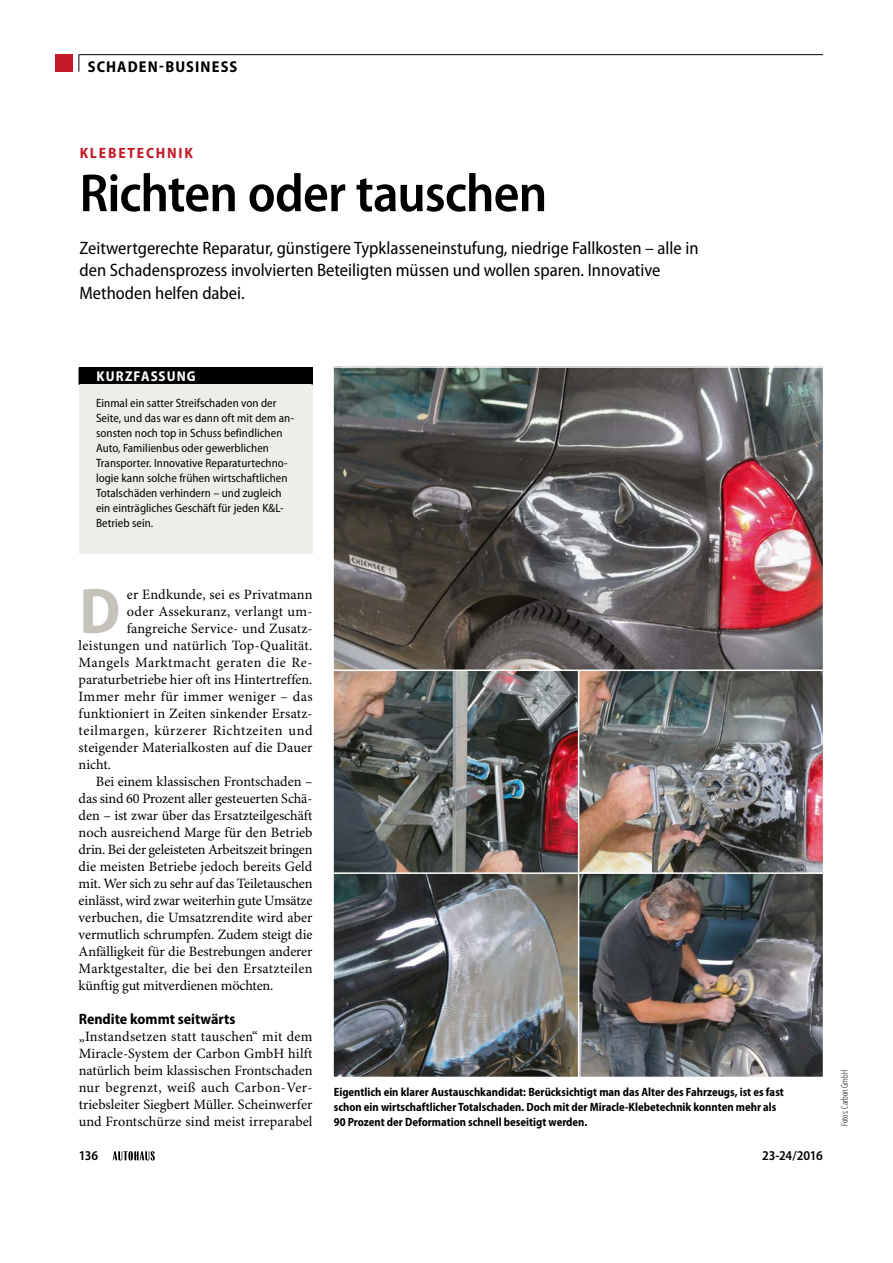
<style>
.page{position:relative;width:893px;height:1263px;background:#fff}
.page>*{position:absolute;margin:0;border:0;box-sizing:border-box;transform-origin:0 0}
.t1{font:700 semi-condensed 64.65px "Myriad Pro";color:#c5c3b9}
.t2{font:600 semi-condensed 54px "Myriad Pro";letter-spacing:-.015em;color:#000}
.t3{font:semi-condensed 18px/22.5px "Myriad Pro";color:#000}
.t4{font:700 semi-condensed 15.75px "Myriad Pro";letter-spacing:.07em;color:#000}
.t5{font:700 semi-condensed 15px "Myriad Pro";color:#000}
.t6{font:700 semi-condensed 15px "Myriad Pro";letter-spacing:.12em;color:#c41a27}
.t7{font:14.25px/17px "Minion Pro";color:#000;text-align:justify}
.t8{font:14.25px "Minion Pro";letter-spacing:.02em;color:#000}
.t9{font:14.25px "Minion Pro";letter-spacing:-.02em;color:#000}
.t10{font:14.25px "Minion Pro";letter-spacing:.04em;color:#000}
.t11{font:14.25px "Minion Pro";letter-spacing:.035em;color:#000}
.t12{font:14.25px "Minion Pro";letter-spacing:.025em;color:#000}
.t13{font:700 semi-condensed 14.25px "Myriad Pro";letter-spacing:.075em;color:#fff}
.t14{font:600 semi-condensed 13.5px "Myriad Pro";letter-spacing:-.015em;color:#000}
.t15{font:semi-condensed 12px/15px "Myriad Pro";letter-spacing:.005em;color:#000}
.t16{font:700 semi-condensed 12px/15px "Myriad Pro";color:#000;scale:.96 1}
.t17{font:300 condensed 9.75px "Myriad Pro";color:#000}
</style>
<div class="page">
<img style="left:335px;top:671px;width:243px;height:201px">
<img style="left:581px;top:671px;width:240px;height:201px">
<div style="left:578px;top:662px;width:246px;height:225px;border:2px solid #fff"></div>
<div style="left:79px;top:368px;width:233px;height:17px;background:#000"></div>
<div style="left:79px;top:385px;width:233px;height:169px;background:#efede8"></div>
<svg style="left:312px;top:368px;width:1px;height:17px"></svg>
<img style="left:335px;top:369px;width:486px;height:299px">
<div style="left:332px;top:366px;width:492px;height:305px;border:2px solid #fff"></div>
<img style="left:335px;top:875px;width:243px;height:200px">
<div style="left:332px;top:872px;width:259px;height:206px;border:2px solid #fff"></div>
<img style="left:581px;top:875px;width:240px;height:200px">
<div style="left:578px;top:872px;width:246px;height:206px;border:2px solid #fff"></div>
<svg style="left:113px;top:1151px;width:42px;height:9px"></svg>
<div style="left:55px;top:54px;width:17px;height:17px;background:#c41a27"></div>
<hr style="left:79px;top:54px;width:744px;height:1px;background:#000">
<svg style="left:79px;top:55px;width:1px;height:17px"></svg>
<p class="t4" style="left:88px;top:58px;width:151px">SCHADEN-BUSINESS</p>
<p class="t6" style="left:80px;top:145px;width:115px">KLEBETECHNIK</p>
<p class="t2" style="left:80px;top:163px;width:469px">Richten oder tauschen</p>
<p class="t3" style="left:80px;top:237px;width:621px">Zeitwertgerechte Reparatur, günstigere Typklasseneinstufung, niedrige Fallkosten – alle in den Schadensprozess involvierten Beteiligten müssen und wollen sparen. Innovative<br>Methoden helfen dabei.</p>
<p class="t13" style="left:97px;top:368px;width:101px">KURZFASSUNG</p>
<p class="t15" style="left:96px;top:395px;width:199px">Einmal ein satter Streifschaden von der Seite, und das war es dann oft mit dem an&shy;sonsten noch top in Schuss befindlichen Auto, Familienbus oder gewerblichen Transporter. Innovative Reparaturtechno&shy;logie kann solche frühen wirtschaftlichen Totalschäden verhindern – und zugleich ein einträgliches Geschäft für jeden K&amp;L-Betrieb sein.</p>
<p class="t1" style="left:79px;top:575px;width:43px">D</p>
<p class="t7" style="left:127px;top:586px;width:187px">er Endkunde, sei es Privatmann</p>
<p class="t8" style="left:127px;top:603px;width:187px">oder Assekuranz, verlangt um-</p>
<p class="t7" style="left:127px;top:620px;width:187px">fangreiche Service- und Zusatz-</p>
<p class="t8" style="left:79px;top:637px;width:235px">leistungen und natürlich Top-Qualität.</p>
<p class="t11" style="left:79px;top:654px;width:235px">Mangels Marktmacht geraten die Re-</p>
<p class="t7" style="left:79px;top:671px;width:235px">paraturbetriebe hier oft ins Hintertreffen.</p>
<p class="t12" style="left:79px;top:688px;width:235px">Immer mehr für immer weniger – das</p>
<p class="t7" style="left:79px;top:705px;width:235px">funktioniert in Zeiten sinkender Ersatz-</p>
<p class="t10" style="left:79px;top:722px;width:235px">teilmargen, kürzerer Richtzeiten und</p>
<p class="t7" style="left:79px;top:739px;width:235px">steigender Materialkosten auf die Dauer</p>
<p class="t7" style="left:79px;top:756px;width:34px">nicht.</p>
<p class="t7" style="left:96px;top:773px;width:218px">Bei einem klassischen Frontschaden –</p>
<p class="t7" style="left:79px;top:790px;width:235px">das sind 60 Prozent aller gesteuerten Schä-</p>
<p class="t7" style="left:79px;top:807px;width:235px">den – ist zwar über das Ersatzteilgeschäft</p>
<p class="t7" style="left:79px;top:824px;width:235px">noch ausreichend Marge für den Betrieb</p>
<p class="t9" style="left:79px;top:841px;width:235px">drin. Bei der geleisteten Arbeitszeit bringen</p>
<p class="t7" style="left:79px;top:858px;width:235px">die meisten Betriebe jedoch bereits Geld</p>
<p class="t7" style="left:79px;top:876px;width:235px">mit. Wer sich zu sehr auf das Teiletauschen</p>
<p class="t7" style="left:79px;top:893px;width:235px">einlässt, wird zwar weiterhin gute Umsätze</p>
<p class="t7" style="left:79px;top:910px;width:235px">verbuchen, die Umsatzrendite wird aber</p>
<p class="t7" style="left:79px;top:927px;width:235px">vermutlich schrumpfen. Zudem steigt die</p>
<p class="t7" style="left:79px;top:944px;width:235px">Anfälligkeit für die Bestrebungen anderer</p>
<p class="t7" style="left:79px;top:961px;width:235px">Marktgestalter, die bei den Ersatzteilen</p>
<p class="t7" style="left:79px;top:978px;width:196px">künftig gut mitverdienen möchten.</p>
<p class="t5" style="left:79px;top:1011px;width:158px">Rendite kommt seitwärts</p>
<p class="t7" style="left:79px;top:1028px;width:235px">„Instandsetzen statt tauschen“ mit dem Miracle-System der Carbon GmbH hilft natürlich beim klassischen Frontschaden nur begrenzt, weiß auch Carbon-Ver&shy;triebsleiter Siegbert Müller. Scheinwerfer und Frontschürze sind meist irreparabel</p>
<p class="t16" style="left:334px;top:1085px;width:470px">Eigentlich ein klarer Austauschkandidat: Berücksichtigt man das Alter des Fahrzeugs, ist es fast schon ein wirtschaftlicher Totalschaden. Doch mit der Miracle-Klebetechnik konnten mehr als<br>90 Prozent der Deformation schnell beseitigt werden.</p>
<p class="t14" style="left:79px;top:1148px;width:21px">136</p>
<p class="t14" style="left:762px;top:1148px;width:62px">23-24/2016</p>
<p class="t17" style="left:839px;top:1126px;width:58px;rotate:-90deg">Fotos: Carbon GmbH</p>
</div>
